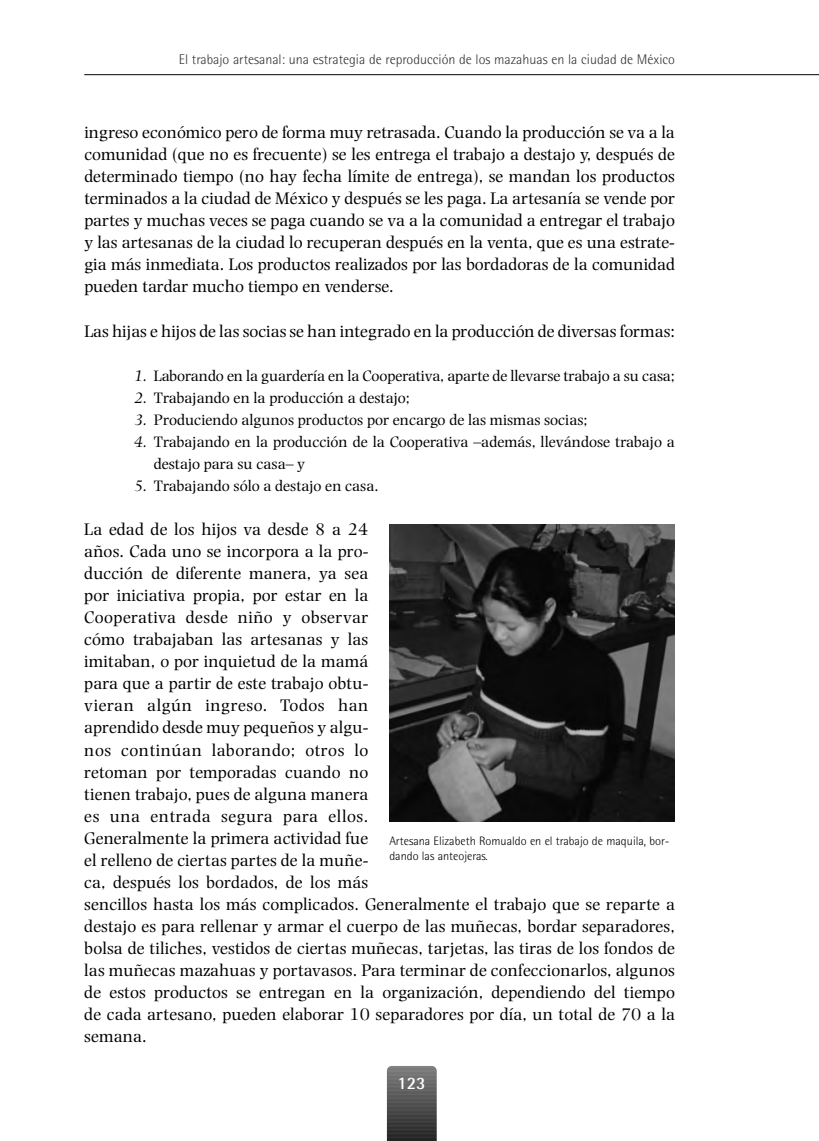
<style>
.page{position:relative;width:819px;height:1141px;background:#fff}
.page>*{position:absolute;margin:0;border:0;box-sizing:border-box;transform-origin:0 0}
.t1{font:17.5px/22.1px "Photina";letter-spacing:.005em;color:#000;text-align:justify}
.t2{font:700 17.5px "Rotis Semi Sans";color:#fff}
.t3{font:15.75px/22.1px "Photina";color:#000}
.t4{font:300 14px "Rotis Semi Sans";color:#333}
.t5{font:300 12.25px/14.7px "Rotis Semi Sans";color:#000}
.s1{font-style:italic}
</style>
<div class="page">
<hr style="left:387px;top:1140px;width:49px;height:1px;background:#212121">
<hr style="left:387px;top:1139px;width:49px;height:1px;background:#222">
<hr style="left:387px;top:1138px;width:49px;height:1px;background:#242424">
<hr style="left:387px;top:1137px;width:49px;height:1px;background:#252525">
<hr style="left:387px;top:1136px;width:49px;height:1px;background:#262626">
<hr style="left:387px;top:1135px;width:49px;height:1px;background:#272727">
<hr style="left:387px;top:1134px;width:49px;height:1px;background:#292929">
<hr style="left:387px;top:1133px;width:49px;height:1px;background:#2a2a2a">
<hr style="left:387px;top:1132px;width:49px;height:1px;background:#2b2b2b">
<hr style="left:387px;top:1131px;width:49px;height:1px;background:#2c2c2c">
<hr style="left:387px;top:1130px;width:49px;height:1px;background:#2e2e2e">
<hr style="left:387px;top:1129px;width:49px;height:1px;background:#2f2f2f">
<hr style="left:387px;top:1128px;width:49px;height:1px;background:#303030">
<hr style="left:387px;top:1127px;width:49px;height:1px;background:#313131">
<hr style="left:387px;top:1126px;width:49px;height:1px;background:#333">
<hr style="left:387px;top:1125px;width:49px;height:1px;background:#343434">
<hr style="left:387px;top:1124px;width:49px;height:1px;background:#353535">
<hr style="left:387px;top:1123px;width:49px;height:1px;background:#363636">
<hr style="left:387px;top:1122px;width:49px;height:1px;background:#383838">
<hr style="left:387px;top:1121px;width:49px;height:1px;background:#393939">
<hr style="left:387px;top:1120px;width:49px;height:1px;background:#3a3a3a">
<hr style="left:387px;top:1119px;width:49px;height:1px;background:#3b3b3b">
<hr style="left:387px;top:1118px;width:49px;height:1px;background:#3d3d3d">
<hr style="left:387px;top:1117px;width:49px;height:1px;background:#3e3e3e">
<hr style="left:387px;top:1116px;width:49px;height:1px;background:#3f3f3f">
<hr style="left:387px;top:1115px;width:49px;height:1px;background:#404040">
<hr style="left:387px;top:1114px;width:49px;height:1px;background:#424242">
<hr style="left:387px;top:1113px;width:49px;height:1px;background:#434343">
<hr style="left:387px;top:1112px;width:49px;height:1px;background:#444">
<hr style="left:387px;top:1111px;width:49px;height:1px;background:#454545">
<hr style="left:387px;top:1110px;width:49px;height:1px;background:#474747">
<hr style="left:387px;top:1109px;width:49px;height:1px;background:#484848">
<hr style="left:387px;top:1108px;width:49px;height:1px;background:#494949">
<hr style="left:387px;top:1107px;width:49px;height:1px;background:#4a4a4a">
<hr style="left:387px;top:1106px;width:49px;height:1px;background:#4c4c4c">
<hr style="left:387px;top:1105px;width:49px;height:1px;background:#4d4d4d">
<hr style="left:387px;top:1104px;width:49px;height:1px;background:#4e4e4e">
<hr style="left:387px;top:1103px;width:49px;height:1px;background:#4f4f4f">
<hr style="left:387px;top:1102px;width:49px;height:1px;background:#515151">
<hr style="left:387px;top:1101px;width:49px;height:1px;background:#525252">
<hr style="left:387px;top:1100px;width:49px;height:1px;background:#535353">
<hr style="left:387px;top:1099px;width:49px;height:1px;background:#545454">
<hr style="left:387px;top:1098px;width:49px;height:1px;background:#565656">
<hr style="left:387px;top:1097px;width:49px;height:1px;background:#575757">
<hr style="left:387px;top:1096px;width:49px;height:1px;background:#585858">
<hr style="left:387px;top:1095px;width:49px;height:1px;background:#5a5a5a">
<hr style="left:387px;top:1094px;width:49px;height:1px;background:#5b5b5b">
<hr style="left:387px;top:1093px;width:49px;height:1px;background:#5c5c5c">
<hr style="left:387px;top:1092px;width:49px;height:1px;background:#5d5d5d">
<hr style="left:387px;top:1091px;width:49px;height:1px;background:#5f5f5f">
<hr style="left:387px;top:1090px;width:49px;height:1px;background:#606060">
<hr style="left:387px;top:1089px;width:49px;height:1px;background:#616161">
<hr style="left:387px;top:1088px;width:49px;height:1px;background:#626262">
<hr style="left:387px;top:1087px;width:49px;height:1px;background:#646464">
<hr style="left:387px;top:1086px;width:49px;height:1px;background:#656565">
<hr style="left:387px;top:1085px;width:49px;height:1px;background:#666">
<hr style="left:387px;top:1084px;width:49px;height:1px;background:#676767">
<hr style="left:387px;top:1083px;width:49px;height:1px;background:#696969">
<hr style="left:387px;top:1082px;width:49px;height:1px;background:#6a6a6a">
<hr style="left:387px;top:1081px;width:49px;height:1px;background:#6b6b6b">
<hr style="left:387px;top:1080px;width:49px;height:1px;background:#6c6c6c">
<hr style="left:387px;top:1079px;width:49px;height:1px;background:#6e6e6e">
<hr style="left:387px;top:1078px;width:49px;height:1px;background:#6f6f6f">
<hr style="left:387px;top:1077px;width:49px;height:1px;background:#707070">
<hr style="left:387px;top:1076px;width:49px;height:1px;background:#717171">
<hr style="left:387px;top:1075px;width:49px;height:1px;background:#737373">
<hr style="left:387px;top:1074px;width:49px;height:1px;background:#747474">
<hr style="left:387px;top:1073px;width:49px;height:1px;background:#757575">
<hr style="left:387px;top:1072px;width:49px;height:1px;background:#767676">
<hr style="left:387px;top:1071px;width:49px;height:1px;background:#787878">
<hr style="left:387px;top:1070px;width:49px;height:1px;background:#797979">
<hr style="left:387px;top:1069px;width:49px;height:1px;background:#7a7a7a">
<hr style="left:387px;top:1068px;width:49px;height:1px;background:#7b7b7b">
<hr style="left:387px;top:1067px;width:49px;height:1px;background:#7d7d7d">
<hr style="left:387px;top:1066px;width:49px;height:1px;background:#7f7f7f">
<hr style="left:84px;top:74px;width:735px;height:1px;background:#000">
<img style="left:389px;top:524px;width:285px;height:298px">
<p class="t4" style="left:179px;top:55px;width:497px">El trabajo artesanal: una estrategia de reproducción de los mazahuas en la ciudad de México</p>
<p class="t1" style="left:84px;top:123px;width:592px">ingreso económico pero de forma muy retrasada. Cuando la producción se va a la comunidad (que no es frecuente) se les entrega el trabajo a destajo y, después de determinado tiempo (no hay fecha límite de entrega), se mandan los productos terminados a la ciudad de México y después se les paga. La artesanía se vende por partes y muchas veces se paga cuando se va a la comunidad a entregar el trabajo y las artesanas de la ciudad lo recuperan después en la venta, que es una estrate&shy;gia más inmediata. Los productos realizados por las bordadoras de la comunidad pueden tardar mucho tiempo en venderse.</p>
<p class="t1" style="left:84px;top:321px;width:592px">Las hijas e hijos de las socias se han integrado en la producción de diversas formas:</p>
<p class="t3" style="left:134px;top:366px;width:542px"><span class="s1">1.</span> Laborando en la guardería en la Cooperativa, aparte de llevarse trabajo a su casa;</p>
<p class="t3" style="left:134px;top:388px;width:277px"><span class="s1">2.</span> Trabajando en la producción a destajo;</p>
<p class="t3" style="left:134px;top:410px;width:455px"><span class="s1">3.</span> Produciendo algunos productos por encargo de las mismas socias;</p>
<p class="t3" style="left:154px;top:432px;width:522px;text-indent:-20px"><span class="s1">4.</span> Trabajando en la producción de la Cooperativa –además, llevándose trabajo a destajo para su casa– y</p>
<p class="t3" style="left:134px;top:476px;width:246px"><span class="s1">5.</span> Trabajando sólo a destajo en casa.</p>
<p class="t1" style="left:84px;top:519px;width:592px;text-align:left">La edad de los hijos va desde 8 a 24<br>años. Cada uno se incorpora a la pro-<br>ducción de diferente manera, ya sea<br>por iniciativa propia, por estar en la<br>Cooperativa desde niño y observar<br>cómo trabajaban las artesanas y las<br>imitaban, o por inquietud de la mamá<br>para que a partir de este trabajo obtu-<br>vieran algún ingreso. Todos han<br>aprendido desde muy pequeños y algu-<br>nos continúan laborando; otros lo<br>retoman por temporadas cuando no<br>tienen trabajo, pues de alguna manera<br>es una entrada segura para ellos.<br>Generalmente la primera actividad fue<br>el relleno de ciertas partes de la muñe-<br>ca, después los bordados, de los más<br>sencillos hasta los más complicados. Generalmente el trabajo que se reparte a destajo es para rellenar y armar el cuerpo de las muñecas, bordar separadores, bolsa de tiliches, vestidos de ciertas muñecas, tarjetas, las tiras de los fondos de las muñecas mazahuas y portavasos. Para terminar de confeccionarlos, algunos de estos productos se entregan en la organización, dependiendo del tiempo de cada artesano, pueden elaborar 10 separadores por día, un total de 70 a la semana.</p>
<p class="t5" style="left:389px;top:835px;width:282px">Artesana Elizabeth Romualdo en el trabajo de maquila, bor&shy;dando las anteojeras.</p>
<p class="t2" style="left:397px;top:1077px;width:30px">123</p>
</div>
